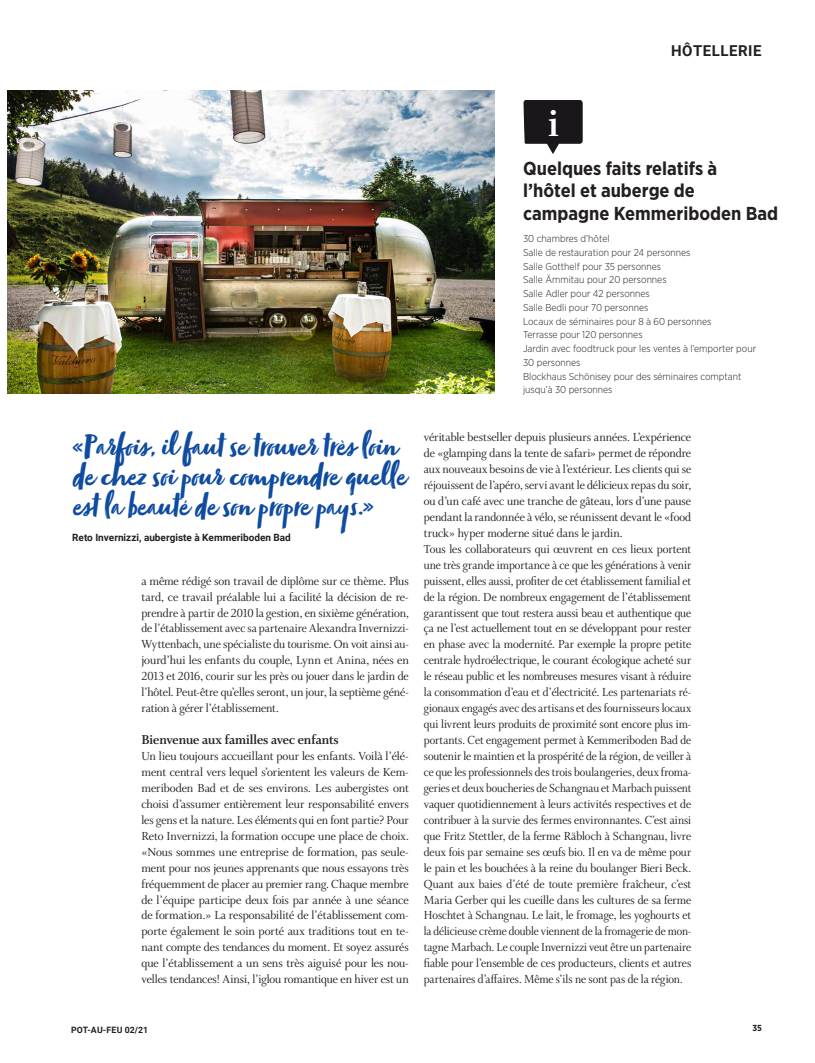
<style>
.page{position:relative;width:815px;height:1063px;background:#fff}
.page>*{position:absolute;margin:0;border:0;box-sizing:border-box;transform-origin:0 0}
.t1{font:700 40px "Whitman Display";color:#fff}
.t2{font:33.75px/30px "Zooja Pro";color:#0f4ca0}
.t3{font:700 18.75px/22.5px "Gotham Narrow";color:#231f20}
.t4{font:700 15px "Roboto";letter-spacing:.035em;color:#231f20}
.t5{font:700 13.75px "Whitman Display";color:#231f20}
.t6{font:12.5px/16px "Whitman Display";letter-spacing:-.005em;color:#231f20;text-align:justify}
.t7{font:300 10px/13.8px "Gotham Narrow";color:#231f20}
.t8{font:700 10px "Roboto";color:#231f20}
.t9{font:700 8.75px "Roboto";letter-spacing:.025em;color:#231f20}
.t10{font:700 8.75px "Gotham Narrow";color:#231f20}
</style>
<div class="page">
<img style="left:7px;top:90px;width:487px;height:303px">
<svg style="left:523px;top:100px;width:60px;height:54px"></svg>
<h1 class="t1" style="left:548px;top:100px;width:12px">i</h1>
<p class="t4" style="left:671px;top:41px;width:92px">HÔTELLERIE</p>
<h2 class="t2" style="left:72px;top:435px;width:335px">«Parfois, il faut se trouver très loin de chez soi pour comprendre quelle est la beauté de son propre pays.»</h2>
<p class="t8" style="left:72px;top:530px;width:220px">Reto Invernizzi, aubergiste à Kemmeriboden Bad</p>
<p class="t6" style="left:141px;top:573px;width:269px">a même rédigé son travail de diplôme sur ce thème. Plus tard, ce travail préalable lui a facilité la décision de re&shy;prendre à partir de 2010 la gestion, en sixième génération, de l’établissement avec sa partenaire Alexandra Invernizzi-Wyttenbach, une spécialiste du tourisme. On voit ainsi au&shy;jourd’hui les enfants du couple, Lynn et Anina, nées en 2013 et 2016, courir sur les près ou jouer dans le jardin de l’hôtel. Peut-être qu’elles seront, un jour, la septième géné&shy;ration à gérer l’établissement.</p>
<p class="t5" style="left:141px;top:732px;width:199px">Bienvenue aux familles avec enfants</p>
<p class="t6" style="left:141px;top:748px;width:269px">Un lieu toujours accueillant pour les enfants. Voilà l’élé&shy;ment central vers lequel s’orientent les valeurs de Kem&shy;meriboden Bad et de ses environs. Les aubergistes ont choisi d’assumer entièrement leur responsabilité envers les gens et la nature. Les éléments qui en font partie? Pour Reto Invernizzi, la formation occupe une place de choix. «Nous sommes une entreprise de formation, pas seule&shy;ment pour nos jeunes apprenants que nous essayons très fréquemment de placer au premier rang. Chaque membre de l’équipe participe deux fois par année à une séance de formation.» La responsabilité de l’établissement com&shy;porte également le soin porté aux traditions tout en te&shy;nant compte des tendances du moment. Et soyez assurés que l’établissement a un sens très aiguisé pour les nou&shy;velles tendances! Ainsi, l’iglou romantique en hiver est un</p>
<h3 class="t3" style="left:523px;top:157px;width:256px">Quelques faits relatifs à<br>l’hôtel et auberge de campagne Kemmeriboden Bad</h3>
<p class="t7" style="left:523px;top:231px;width:235px">30 chambres d’hôtel<br>Salle de restauration pour 24 personnes<br>Salle Gotthelf pour 35 personnes<br>Salle Ämmitau pour 20 personnes<br>Salle Adler pour 42 personnes<br>Salle Bedli pour 70 personnes<br>Locaux de séminaires pour 8 à 60 personnes<br>Terrasse pour 120 personnes<br>Jardin avec foodtruck pour les ventes à l’emporter pour<br>30 personnes<br>Blockhaus Schönisey pour des séminaires comptant jusqu’à 30 personnes</p>
<p class="t6" style="left:424px;top:429px;width:269px;text-align:left">véritable bestseller depuis plusieurs années. L’expérience de «glamping dans la tente de safari» permet de répondre aux nouveaux besoins de vie à l’extérieur. Les clients qui se réjouissent de l’apéro, servi avant le délicieux repas du soir, ou d’un café avec une tranche de gâteau, lors d’une pause pendant la randonnée à vélo, se réunissent devant le «food truck» hyper moderne situé dans le jardin.<br>Tous les collaborateurs qui œuvrent en ces lieux portent une très grande importance à ce que les générations à venir puissent, elles aussi, profiter de cet établissement familial et de la région. De nombreux engagement de l’établissement garantissent que tout restera aussi beau et authentique que ça ne l’est actuellement tout en se développant pour rester en phase avec la modernité. Par exemple la propre petite centrale hydroélectrique, le courant écologique acheté sur le réseau public et les nombreuses mesures visant à réduire la consommation d’eau et d’électricité. Les partenariats ré&shy;gionaux engagés avec des artisans et des fournisseurs locaux qui livrent leurs produits de proximité sont encore plus im&shy;portants. Cet engagement permet à Kemmeriboden Bad de soutenir le maintien et la prospérité de la région, de veiller à ce que les professionnels des trois boulangeries, deux froma&shy;geries et deux boucheries de Schangnau et Marbach puissent vaquer quotidiennement à leurs activités respectives et de contribuer à la survie des fermes environnantes. C’est ainsi que Fritz Stettler, de la ferme Räbloch à Schangnau, livre deux fois par semaine ses œufs bio. Il en va de même pour le pain et les bouchées à la reine du boulanger Bieri Beck.<br>Quant aux baies d’été de toute première fraîcheur, c’est Maria Gerber qui les cueille dans les cultures de sa ferme Hoschtet à Schangnau. Le lait, le fromage, les yoghourts et la délicieuse crème double viennent de la fromagerie de mon&shy;tagne Marbach. Le couple Invernizzi veut être un partenaire fiable pour l’ensemble de ces producteurs, clients et autres partenaires d’affaires. Même s’ils ne sont pas de la région.</p>
<p class="t9" style="left:71px;top:1024px;width:79px">POT-AU-FEU 02/21</p>
<p class="t10" style="left:752px;top:1022px;width:11px">35</p>
</div>
